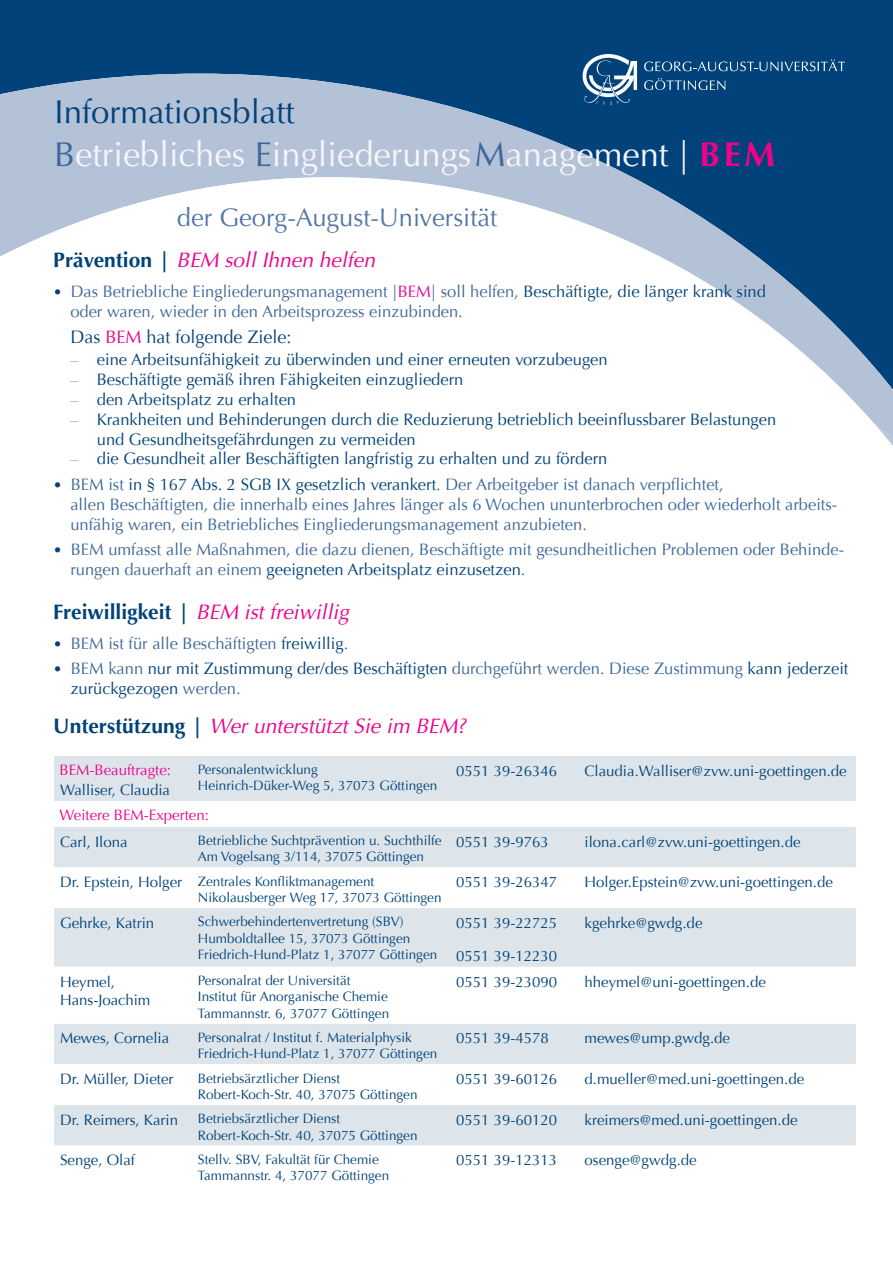
<style>
.page{position:relative;width:893px;height:1263px;background:#fff}
.page>*{position:absolute;margin:0;border:0;box-sizing:border-box;transform-origin:0 0}
.t1{font:34.5px "Optima";color:#f5f5fa}
.t2{font:33px "Optima";color:#004279}
.kursbereich_rechts{font:25.5px "Optima";color:#5476a5}
.kursbereich_rechts-2{font:italic 21px "Optima";color:#ed028c}
.kursbereich_rechts-3{font:18px "Optima";color:#004279}
.kursbereich_rechts-4{font:16.5px/19.8px "Optima";color:#3d6799}
.kursbereich_rechts-5{font:16.5px/19.8px "Optima";color:#004279}
.t3{font:15px/18px "Optima";color:#004279}
.kursbereich_rechts-6{font:15px "Optima";color:#ed028c}
.t4{font:13.5px/16.2px "Optima";color:#004279}
.s1{color:#3d6799}
.s2{font-weight:700;color:#ed028c}
.s3{font-weight:700;font-style:normal;color:#004279}
.s4{font-size:15px;color:#004279}
.s5{color:#ed028c}
.s6{color:#004279}
.s7{color:#7397ac}
.s8{font-size:15px}
</style>
<div class="page">
<div style="left:0;top:0;width:893px;height:74px;background:#004279"></div>
<svg style="left:0;top:74px;width:893px;height:313px;background:#5f86ab"></svg>
<svg style="left:0;top:177px;width:872px;height:210px"></svg>
<svg style="left:847px;top:387px;width:46px;height:59px"></svg>
<svg style="left:824px;top:269px;width:23px;height:125px;background:#698eb0"></svg>
<svg style="left:0;top:258px;width:824px;height:129px"></svg>
<div style="left:54px;top:756px;width:802px;height:111px;background:#dde5ea"></div>
<svg style="left:54px;top:801px;width:802px;height:26px"></svg>
<svg style="left:54px;top:908px;width:802px;height:237px;fill:#dde5ea"></svg>
<svg style="left:644px;top:59px;width:201px;height:12px;background:#2e6391"></svg>
<svg style="left:644px;top:78px;width:81px;height:12px"></svg>
<svg style="left:582px;top:54px;width:55px;height:51px"></svg>
<p class="t2" style="left:55px;top:93px;width:242px">Informationsblatt</p>
<p class="t1" style="left:54px;top:134px;width:722px"><span class="s1">B</span>etriebliches <span class="s1">E</span>ingliederungs<span class="s1">M</span>anagement | <span class="s2">BEM</span></p>
<p class="kursbereich_rechts" style="left:177px;top:202px;width:322px">der Georg-August-Universität</p>
<p class="kursbereich_rechts-2" style="left:53px;top:248px;width:323px"><span class="s3">Prävention |</span> BEM soll Ihnen helfen</p>
<p class="kursbereich_rechts-4" style="left:70px;top:282px;width:697px;text-indent:-17px"><span class="s4">•</span> Das Betriebliche Eingliederungsmanagement |<span class="s5">BEM</span>| soll helfen, <span class="s6">Beschäftigte, die länger krank sind </span>oder waren, wieder in den Arbeitsprozess einzubinden.</p>
<p class="kursbereich_rechts-3" style="left:70px;top:326px;width:223px">Das <span class="s5">BEM</span> hat folgende Ziele:</p>
<p class="kursbereich_rechts-5" style="left:70px;top:350px;width:539px"><span class="s7">–</span> eine Arbeitsunfähigkeit zu überwinden und einer erneuten vorzubeugen</p>
<p class="kursbereich_rechts-5" style="left:70px;top:370px;width:394px"><span class="s7">–</span> Beschäftigte gemäß ihren Fähigkeiten einzugliedern</p>
<p class="kursbereich_rechts-5" style="left:70px;top:390px;width:227px"><span class="s7">–</span> den Arbeitsplatz zu erhalten</p>
<p class="kursbereich_rechts-5" style="left:97px;top:409px;width:681px;text-indent:-26px"><span class="s7">–</span> Krankheiten und Behinderungen durch die Reduzierung betrieblich beeinflussbarer Belastungen und Gesundheitsgefährdungen zu vermeiden</p>
<p class="kursbereich_rechts-5" style="left:70px;top:449px;width:538px"><span class="s7">–</span> die Gesundheit aller Beschäftigten langfristig zu erhalten und zu fördern</p>
<p class="kursbereich_rechts-4" style="left:70px;top:475px;width:769px;text-indent:-17px"><span class="s4">•</span> BEM ist <span class="s6">in § 167 Abs. 2 SGB IX gesetzlich verankert</span>. Der Arbeitgeber ist danach verpflichtet,<br>allen Beschäftigten, die innerhalb eines Jahres länger als 6 Wochen ununterbrochen oder wiederholt arbeits&shy;unfähig waren, ein Betriebliches Eingliederungsmanagement anzubieten.</p>
<p class="kursbereich_rechts-4" style="left:70px;top:540px;width:775px;text-indent:-17px"><span class="s4">•</span> BEM umfasst alle Maßnahmen, die dazu dienen, Beschäftigte mit gesundheitlichen Problemen oder Behinde&shy;rungen dauerhaft an einem <span class="s6">geeigneten Arbeitsplatz einzusetzen</span>.</p>
<p class="kursbereich_rechts-2" style="left:53px;top:599px;width:297px"><span class="s3">Freiwilligkeit |</span> BEM ist freiwillig</p>
<p class="kursbereich_rechts-4" style="left:53px;top:633px;width:296px"><span class="s4">•</span> BEM ist für alle Beschäftigten <span class="s6">freiwillig</span>.</p>
<p class="kursbereich_rechts-5" style="left:70px;top:659px;width:780px;text-indent:-17px"><span class="s8">•</span> <span class="s1">BEM kann</span> nur mit Zustimmung der/des Beschäftigten <span class="s1">durchgeführt werden. Diese Zustimmung</span> kann jederzeit zurückgezogen <span class="s1">werden.</span></p>
<p class="kursbereich_rechts-2" style="left:53px;top:714px;width:414px"><span class="s3">Unterstützung |</span> Wer unterstützt Sie im BEM?</p>
<p class="kursbereich_rechts-6" style="left:60px;top:761px;width:113px">BEM-Beauftragte:</p>
<p class="t3" style="left:60px;top:781px;width:112px">Walliser, Claudia</p>
<p class="t4" style="left:198px;top:762px;width:121px">Personalentwicklung</p>
<p class="t4" style="left:198px;top:778px;width:241px">Heinrich-Düker-Weg 5, 37073 Göttingen</p>
<p class="t3" style="left:456px;top:762px;width:102px">0551 39-26346</p>
<p class="t3" style="left:585px;top:762px;width:264px">Claudia.Walliser@zvw.uni-goettingen.de</p>
<p class="kursbereich_rechts-6" style="left:60px;top:806px;width:151px">Weitere BEM-Experten:</p>
<p class="t3" style="left:60px;top:833px;width:69px">Carl, Ilona</p>
<p class="t4" style="left:198px;top:833px;width:245px">Betriebliche Suchtprävention u. Suchthilfe</p>
<p class="t4" style="left:198px;top:849px;width:228px">Am Vogelsang 3/114, 37075 Göttingen</p>
<p class="t3" style="left:456px;top:833px;width:94px">0551 39-9763</p>
<p class="t3" style="left:585px;top:833px;width:217px">ilona.carl@zvw.uni-goettingen.de</p>
<p class="t3" style="left:60px;top:873px;width:124px">Dr. Epstein, Holger</p>
<p class="t4" style="left:198px;top:873px;width:178px">Zentrales Konfliktmanagement</p>
<p class="t4" style="left:198px;top:889px;width:245px">Nikolausberger Weg 17, 37073 Göttingen</p>
<p class="t3" style="left:456px;top:873px;width:102px">0551 39-26347</p>
<p class="t3" style="left:585px;top:873px;width:250px">Holger.Epstein@zvw.uni-goettingen.de</p>
<p class="t3" style="left:60px;top:914px;width:96px">Gehrke, Katrin</p>
<p class="t4" style="left:198px;top:914px;width:207px">Schwerbehindertenvertretung (SBV)</p>
<p class="t4" style="left:198px;top:930px;width:241px">Humboldtallee 15, 37073 Göttingen<br>Friedrich-Hund-Platz 1, 37077 Göttingen</p>
<p class="t3" style="left:456px;top:914px;width:102px">0551 39-22725</p>
<p class="t3" style="left:456px;top:947px;width:102px">0551 39-12230</p>
<p class="t3" style="left:585px;top:914px;width:119px">kgehrke@gwdg.de</p>
<p class="t3" style="left:60px;top:973px;width:92px">Heymel,<br>Hans-Joachim</p>
<p class="t4" style="left:198px;top:973px;width:191px">Personalrat der Universität<br>Institut für Anorganische Chemie</p>
<p class="t4" style="left:198px;top:1005px;width:193px">Tammannstr. 6, 37077 Göttingen</p>
<p class="t3" style="left:456px;top:973px;width:102px">0551 39-23090</p>
<p class="t3" style="left:585px;top:973px;width:183px">hheymel@uni-goettingen.de</p>
<p class="t3" style="left:60px;top:1029px;width:111px">Mewes, Cornelia</p>
<p class="t4" style="left:198px;top:1029px;width:216px">Personalrat / Institut f. Materialphysik</p>
<p class="t4" style="left:198px;top:1046px;width:241px">Friedrich-Hund-Platz 1, 37077 Göttingen</p>
<p class="t3" style="left:456px;top:1029px;width:94px">0551 39-4578</p>
<p class="t3" style="left:585px;top:1029px;width:147px">mewes@ump.gwdg.de</p>
<p class="t3" style="left:60px;top:1070px;width:115px">Dr. Müller, Dieter</p>
<p class="t4" style="left:198px;top:1070px;width:144px">Betriebsärztlicher Dienst</p>
<p class="t4" style="left:198px;top:1086px;width:221px">Robert-Koch-Str. 40, 37075 Göttingen</p>
<p class="t3" style="left:456px;top:1070px;width:102px">0551 39-60126</p>
<p class="t3" style="left:585px;top:1070px;width:221px">d.mueller@med.uni-goettingen.de</p>
<p class="t3" style="left:60px;top:1111px;width:120px">Dr. Reimers, Karin</p>
<p class="t4" style="left:198px;top:1111px;width:144px">Betriebsärztlicher Dienst</p>
<p class="t4" style="left:198px;top:1127px;width:221px">Robert-Koch-Str. 40, 37075 Göttingen</p>
<p class="t3" style="left:456px;top:1111px;width:102px">0551 39-60120</p>
<p class="t3" style="left:585px;top:1111px;width:214px">kreimers@med.uni-goettingen.de</p>
<p class="t3" style="left:60px;top:1151px;width:77px">Senge, Olaf</p>
<p class="t4" style="left:198px;top:1151px;width:182px">Stellv. SBV, Fakultät für Chemie</p>
<p class="t4" style="left:198px;top:1167px;width:193px">Tammannstr. 4, 37077 Göttingen</p>
<p class="t3" style="left:456px;top:1151px;width:102px">0551 39-12313</p>
<p class="t3" style="left:585px;top:1151px;width:114px">osenge@gwdg.de</p>
</div>
